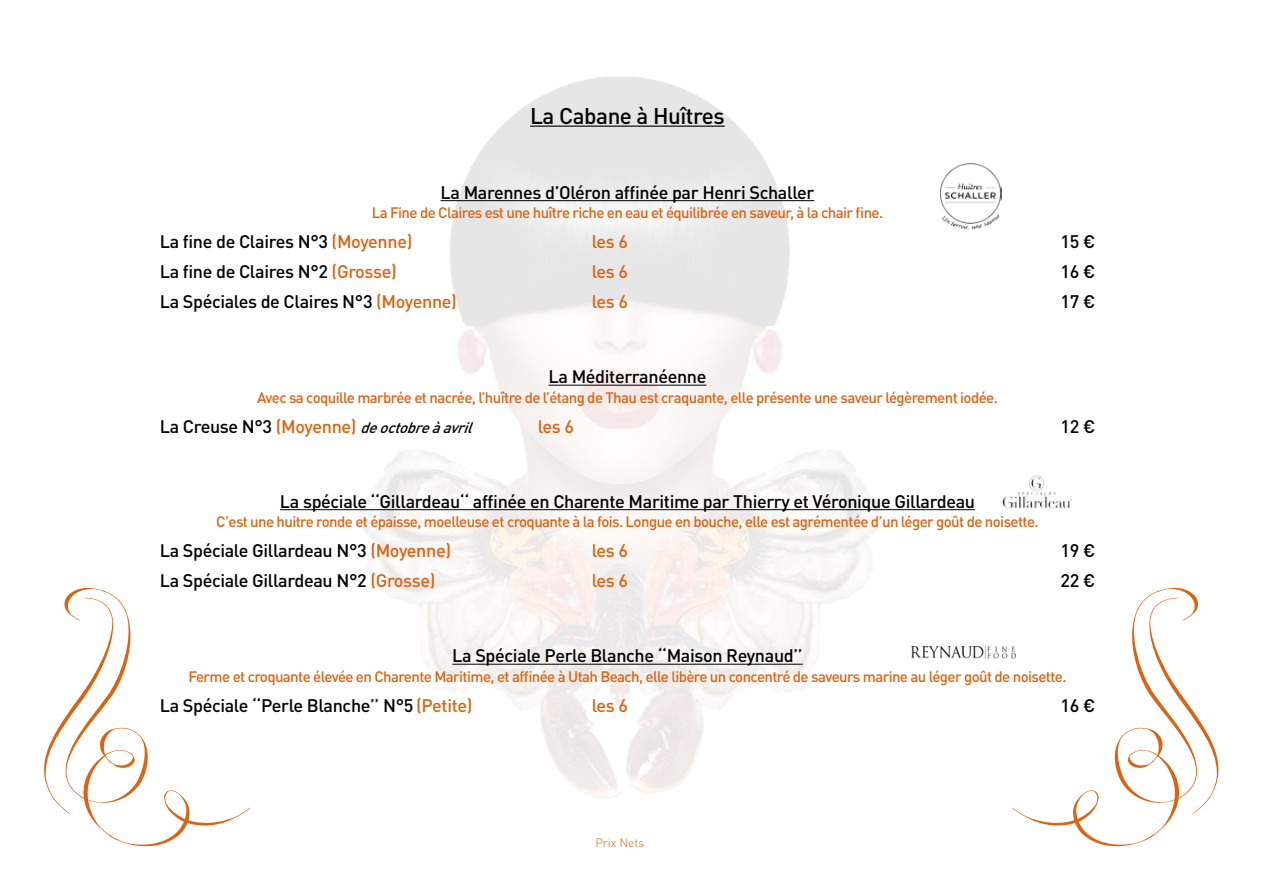
<style>
.page{position:relative;width:1263px;height:893px;background:#fff}
.page>*{position:absolute;margin:0;border:0;box-sizing:border-box;transform-origin:0 0}
.t1{font:500 22.5px "DIN Pro";letter-spacing:-.02em;color:#000}
.t2{font:500 18px "DIN Pro";letter-spacing:-.02em;color:#000}
.t3{font:500 18px "DIN Pro";letter-spacing:-.03em;color:#db6412}
.t4{font:500 15px/30px "DIN Pro";letter-spacing:-.04em;color:#db6412}
.t5{font:300 12px "DIN Pro";color:#db6412}
.s1{color:#db6412}
.s2{font-size:18px;color:#000}
.s3{font-size:18px}
.s4{font-style:italic;color:#000}
</style>
<div class="page">
<svg style="left:44px;top:587px;width:207px;height:260px"></svg>
<svg style="left:1012px;top:587px;width:207px;height:260px"></svg>
<hr style="left:530px;top:126px;width:195px;height:1px;background:#000">
<hr style="left:441px;top:200px;width:373px;height:1px;background:#000">
<hr style="left:548px;top:385px;width:158px;height:1px;background:#000">
<hr style="left:280px;top:509px;width:695px;height:1px;background:#000">
<hr style="left:452px;top:664px;width:351px;height:1px;background:#000">
<img style="left:940px;top:163px;width:61px;height:67px">
<img style="left:1002px;top:475px;width:70px;height:34px">
<img style="left:911px;top:646px;width:104px;height:12px">
<h1 class="t1" style="left:530px;top:101px;width:196px">La Cabane à Huîtres</h1>
<p class="t2" style="left:441px;top:181px;width:375px">La Marennes d’Oléron affinée par Henri Schaller</p>
<p class="t4" style="left:372px;top:197px;width:513px">La Fine de Claires est une huître riche en eau et équilibrée en saveur, à la chair fine.</p>
<p class="t2" style="left:160px;top:230px;width:254px">La fine de Claires N°3 <span class="s1">(Moyenne)</span></p>
<p class="t3" style="left:592px;top:230px;width:38px">les 6</p>
<p class="t2" style="left:1060px;top:230px;width:36px">15 €</p>
<p class="t2" style="left:160px;top:260px;width:239px">La fine de Claires N°2 <span class="s1">(Grosse)</span></p>
<p class="t3" style="left:592px;top:260px;width:38px">les 6</p>
<p class="t2" style="left:1060px;top:260px;width:36px">16 €</p>
<p class="t2" style="left:160px;top:290px;width:299px">La Spéciales de Claires N°3 <span class="s1">(Moyenne)</span></p>
<p class="t3" style="left:592px;top:290px;width:38px">les 6</p>
<p class="t2" style="left:1060px;top:290px;width:36px">17 €</p>
<p class="t2" style="left:549px;top:365px;width:159px">La Méditerranéenne</p>
<p class="t4" style="left:160px;top:382px;width:840px;text-indent:97px">Avec sa coquille marbrée et nacrée, l’huître de l’étang de Thau est craquante, elle présente une saveur légèrement iodée.<br><span class="s2">La Creuse N°3</span> <span class="s3">(Moyenne)</span> <span class="s4">deoctobreàavril</span></p>
<p class="t3" style="left:538px;top:415px;width:38px">les 6</p>
<p class="t2" style="left:1060px;top:415px;width:36px">12 €</p>
<p class="t2" style="left:280px;top:490px;width:697px">La spéciale ‘‘Gillardeau‘‘ affinée en Charente Maritime par Thierry et Véronique Gillardeau</p>
<p class="t4" style="left:216px;top:506px;width:824px">C’est une huitre ronde et épaisse, moelleuse et croquante à la fois. Longue en bouche, elle est agrémentée d’un léger goût de noisette.</p>
<p class="t2" style="left:160px;top:539px;width:293px">La Spéciale Gillardeau N°3 <span class="s1">(Moyenne)</span></p>
<p class="t3" style="left:592px;top:539px;width:38px">les 6</p>
<p class="t2" style="left:1060px;top:539px;width:36px">19 €</p>
<p class="t2" style="left:160px;top:569px;width:277px">La Spéciale Gillardeau N°2 <span class="s1">(Grosse)</span></p>
<p class="t3" style="left:592px;top:569px;width:38px">les 6</p>
<p class="t2" style="left:1060px;top:569px;width:36px">22 €</p>
<p class="t2" style="left:452px;top:644px;width:352px">La Spéciale Perle Blanche ‘‘Maison Reynaud’’</p>
<p class="t4" style="left:188px;top:661px;width:879px">Ferme et croquante élevée en Charente Maritime, et affinée à Utah Beach, elle libère un concentré de saveurs marine au léger goût de noisette.</p>
<p class="t2" style="left:160px;top:694px;width:314px">La Spéciale ‘‘Perle Blanche’’ N°5 <span class="s1">(Petite)</span></p>
<p class="t3" style="left:592px;top:694px;width:38px">les 6</p>
<p class="t2" style="left:1060px;top:694px;width:36px">16 €</p>
<p class="t5" style="left:595px;top:835px;width:50px">Prix Nets</p>
</div>
